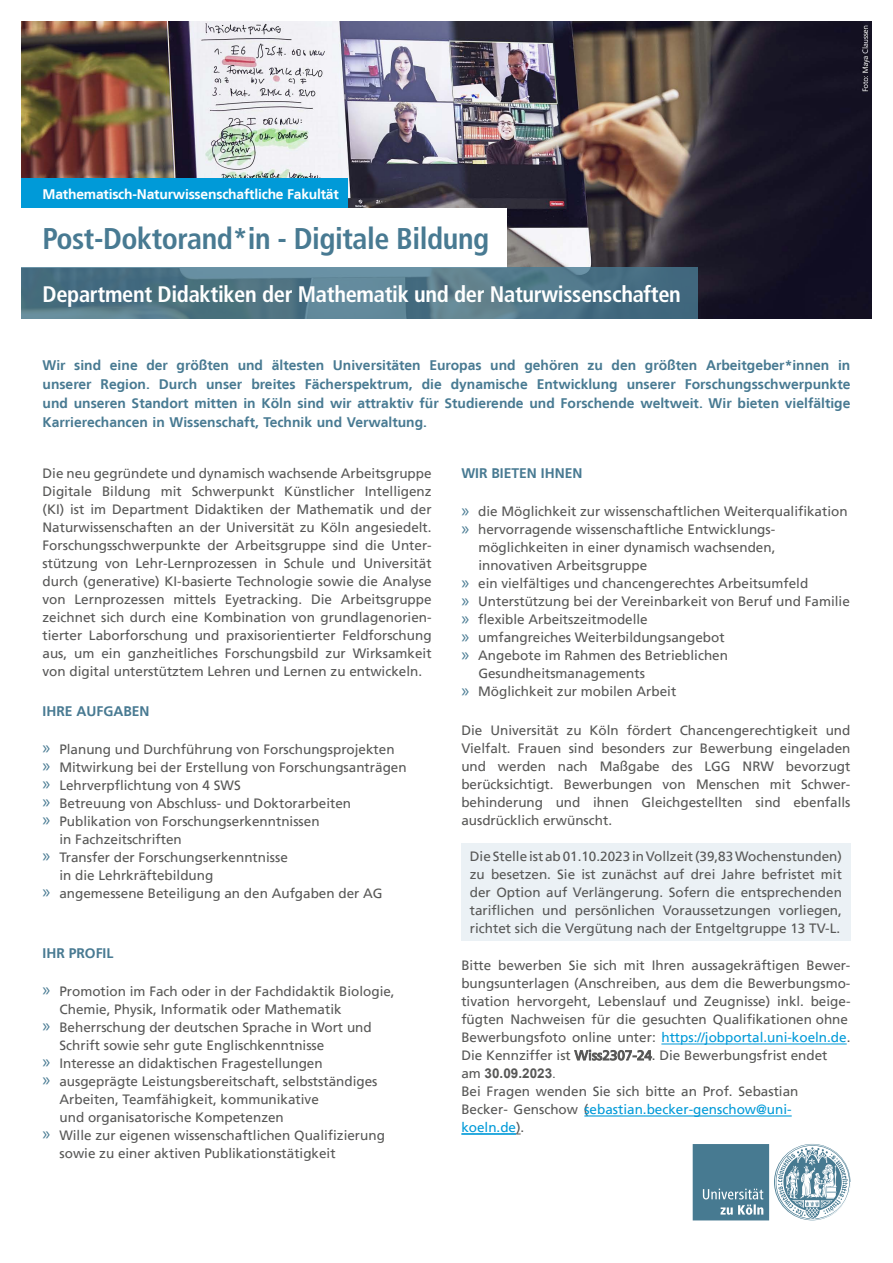
<style>
.page{position:relative;width:893px;height:1263px;background:#fff}
.page>*{position:absolute;margin:0;border:0;box-sizing:border-box;transform-origin:0 0}
.t1{font:700 condensed 30px "Frutiger LT Com";letter-spacing:-.015em;color:#487a92}
.t2{font:700 condensed 22.5px "Frutiger LT Com";letter-spacing:-.015em;color:#fff}
.t3{font:700 13.8px/18.8px "Frutiger LT";color:#487a92;text-align:justify}
.t4{font:700 13.8px "Frutiger LT";letter-spacing:-.015em;color:#fff}
.t5{font:13.5px/18px "Frutiger LT";color:#575756;text-align:justify}
.t6{font:700 13.5px "Arial";color:#575756}
.s1{font-family:"Myriad Pro";font-size:18.75px;color:#487a92}
.s2{color:#009ad8}
.s3{font-family:"Frutiger LT";font-weight:400}
.s4{font-weight:400}
</style>
<div class="page">
<div style="left:461px;top:843px;width:389px;height:97px;background:#ebf1f5"></div>
<hr style="left:461px;top:1134px;width:55px;height:1px;background:#009ad8">
<hr style="left:584px;top:1116px;width:208px;height:1px;background:#009ad8">
<hr style="left:661px;top:1044px;width:186px;height:1px;background:#009ad8">
<img style="left:21px;top:21px;width:851px;height:298px">
<div style="left:21px;top:208px;width:485px;height:60px;background:#fff"></div>
<svg style="left:21px;top:268px;width:677px;height:51px;background:#517789"></svg>
<svg style="left:693px;top:1144px;width:157px;height:76px"></svg>
<div style="left:21px;top:179px;width:326px;height:29px;background:#009ad8"></div>
<p class="t4" style="left:43px;top:186px;width:298px">Mathematisch-Naturwissenschaftliche Fakultät</p>
<h1 class="t1" style="left:43px;top:220px;width:448px">Post-Doktorand*in - Digitale Bildung</h1>
<h2 class="t2" style="left:43px;top:280px;width:640px">Department Didaktiken der Mathematik und der Naturwissenschaften</h2>
<p class="t3" style="left:43px;top:356px;width:809px">Wir sind eine der größten und ältesten Universitäten Europas und gehören zu den größten Arbeitgeber*innen in unserer Region. Durch unser breites Fächerspektrum, die dynamische Entwicklung unserer Forschungsschwerpunkte und unseren Standort mitten in Köln sind wir attraktiv für Studierende und Forschende weltweit. Wir bieten vielfältige Karrierechancen in Wissenschaft, Technik und Verwaltung.</p>
<p class="t5" style="left:43px;top:464px;width:391px">Die neu gegründete und dynamisch wachsende Arbeitsgruppe Digitale Bildung mit Schwerpunkt Künstlicher Intelligenz (KI) ist im Department Didaktiken der Mathematik und der Naturwissenschaften an der Universität zu Köln angesiedelt.<br>Forschungsschwerpunkte der Arbeitsgruppe sind die Unter&shy;stützung von Lehr-Lernprozessen in Schule und Universität durch (generative) KI-basierte Technologie sowie die Analyse von Lernprozessen mittels Eyetracking. Die Arbeitsgruppe zeichnet sich durch eine Kombination von grundlagenorien&shy;tierter Laborforschung und praxisorientierter Feldforschung aus, um ein ganzheitliches Forschungsbild zur Wirksamkeit von digital unterstütztem Lehren und Lernen zu entwickeln.</p>
<p class="t3" style="left:43px;top:701px;width:109px">IHRE AUFGABEN</p>
<p class="t5" style="left:43px;top:740px;width:354px"><span class="s1">»</span> Planung und Durchführung von Forschungsprojekten</p>
<p class="t5" style="left:43px;top:758px;width:366px"><span class="s1">»</span> Mitwirkung bei der Erstellung von Forschungsanträgen</p>
<p class="t5" style="left:43px;top:776px;width:200px"><span class="s1">»</span> Lehrverpflichtung von 4 SWS</p>
<p class="t5" style="left:43px;top:794px;width:310px"><span class="s1">»</span> Betreuung von Abschluss- und Doktorarbeiten</p>
<p class="t5" style="left:43px;top:812px;width:279px"><span class="s1">»</span> Publikation von Forschungserkenntnissen</p>
<p class="t5" style="left:60px;top:830px;width:124px">in Fachzeitschriften</p>
<p class="t5" style="left:43px;top:848px;width:247px"><span class="s1">»</span> Transfer der Forschungserkenntnisse</p>
<p class="t5" style="left:60px;top:866px;width:155px">in die Lehrkräftebildung</p>
<p class="t5" style="left:43px;top:884px;width:342px"><span class="s1">»</span> angemessene Beteiligung an den Aufgaben der AG</p>
<p class="t3" style="left:43px;top:943px;width:72px">IHR PROFIL</p>
<p class="t5" style="left:43px;top:982px;width:354px"><span class="s1">»</span> Promotion im Fach oder in der Fachdidaktik Biologie,</p>
<p class="t5" style="left:60px;top:1000px;width:284px">Chemie, Physik, Informatik oder Mathematik</p>
<p class="t5" style="left:43px;top:1018px;width:331px"><span class="s1">»</span> Beherrschung der deutschen Sprache in Wort und</p>
<p class="t5" style="left:60px;top:1036px;width:266px">Schrift sowie sehr gute Englischkenntnisse</p>
<p class="t5" style="left:43px;top:1054px;width:282px"><span class="s1">»</span> Interesse an didaktischen Fragestellungen</p>
<p class="t5" style="left:43px;top:1072px;width:336px"><span class="s1">»</span> ausgeprägte Leistungsbereitschaft, selbstständiges</p>
<p class="t5" style="left:60px;top:1090px;width:261px">Arbeiten, Teamfähigkeit, kommunikative</p>
<p class="t5" style="left:60px;top:1108px;width:226px">und organisatorische Kompetenzen</p>
<p class="t5" style="left:43px;top:1126px;width:344px"><span class="s1">»</span> Wille zur eigenen wissenschaftlichen Qualifizierung</p>
<p class="t5" style="left:60px;top:1144px;width:278px">sowie zu einer aktiven Publikationstätigkeit</p>
<p class="t3" style="left:461px;top:464px;width:123px">WIR BIETEN IHNEN</p>
<p class="t5" style="left:461px;top:503px;width:388px"><span class="s1">»</span> die Möglichkeit zur wissenschaftlichen Weiterqualifikation</p>
<p class="t5" style="left:461px;top:521px;width:315px"><span class="s1">»</span> hervorragende wissenschaftliche Entwicklungs-</p>
<p class="t5" style="left:478px;top:539px;width:299px">möglichkeiten in einer dynamisch wachsenden,</p>
<p class="t5" style="left:478px;top:557px;width:170px">innovativen Arbeitsgruppe</p>
<p class="t5" style="left:461px;top:575px;width:348px"><span class="s1">»</span> ein vielfältiges und chancengerechtes Arbeitsumfeld</p>
<p class="t5" style="left:461px;top:593px;width:390px"><span class="s1">»</span> Unterstützung bei der Vereinbarkeit von Beruf und Familie</p>
<p class="t5" style="left:461px;top:611px;width:188px"><span class="s1">»</span> flexible Arbeitszeitmodelle</p>
<p class="t5" style="left:461px;top:629px;width:265px"><span class="s1">»</span> umfangreiches Weiterbildungsangebot</p>
<p class="t5" style="left:461px;top:647px;width:268px"><span class="s1">»</span> Angebote im Rahmen des Betrieblichen</p>
<p class="t5" style="left:478px;top:665px;width:168px">Gesundheitsmanagements</p>
<p class="t5" style="left:461px;top:683px;width:216px"><span class="s1">»</span> Möglichkeit zur mobilen Arbeit</p>
<p class="t5" style="left:461px;top:721px;width:391px">Die Universität zu Köln fördert Chancengerechtigkeit und Vielfalt. Frauen sind besonders zur Bewerbung eingeladen und werden nach Maßgabe des LGG NRW bevorzugt berücksichtigt. Bewerbungen von Menschen mit Schwer&shy;behinderung und ihnen Gleichgestellten sind ebenfalls ausdrücklich erwünscht.</p>
<p class="t5" style="left:470px;top:848px;width:374px">Die Stelle ist ab 01.10.2023 in Vollzeit (39,83 Wochenstunden) zu besetzen. Sie ist zunächst auf drei Jahre befristet mit der Option auf Verlängerung. Sofern die entsprechenden tariflichen und persönlichen Voraussetzungen vorliegen, richtet sich die Vergütung nach der Entgeltgruppe 13 TV-L.</p>
<p class="t5" style="left:461px;top:956px;width:391px;text-align:left">Bitte bewerben Sie sich mit Ihren aussagekräftigen Bewer&shy;bungsunterlagen (Anschreiben, aus dem die Bewerbungsmo&shy;tivation hervorgeht, Lebenslauf und Zeugnisse) inkl. beige&shy;fügten Nachweisen für die gesuchten Qualifikationen ohne Bewerbungsfoto online unter: <span class="s2">https://jobportal.uni-koeln.de</span>.<br>Die Kennziffer ist Wiss2307-24. Die Bewerbungsfrist endet</p>
<p class="t6" style="left:461px;top:1064px;width:96px"><span class="s3">am</span> 30.09.2023<span class="s4">.</span></p>
<p class="t5" style="left:461px;top:1082px;width:339px;text-align:left">Bei Fragen wenden Sie sich bitte an Prof. Sebastian<br>Becker- Genschow (<span class="s2">sebastian.becker-genschow@uni&shy;koeln.de</span>).</p>
</div>
